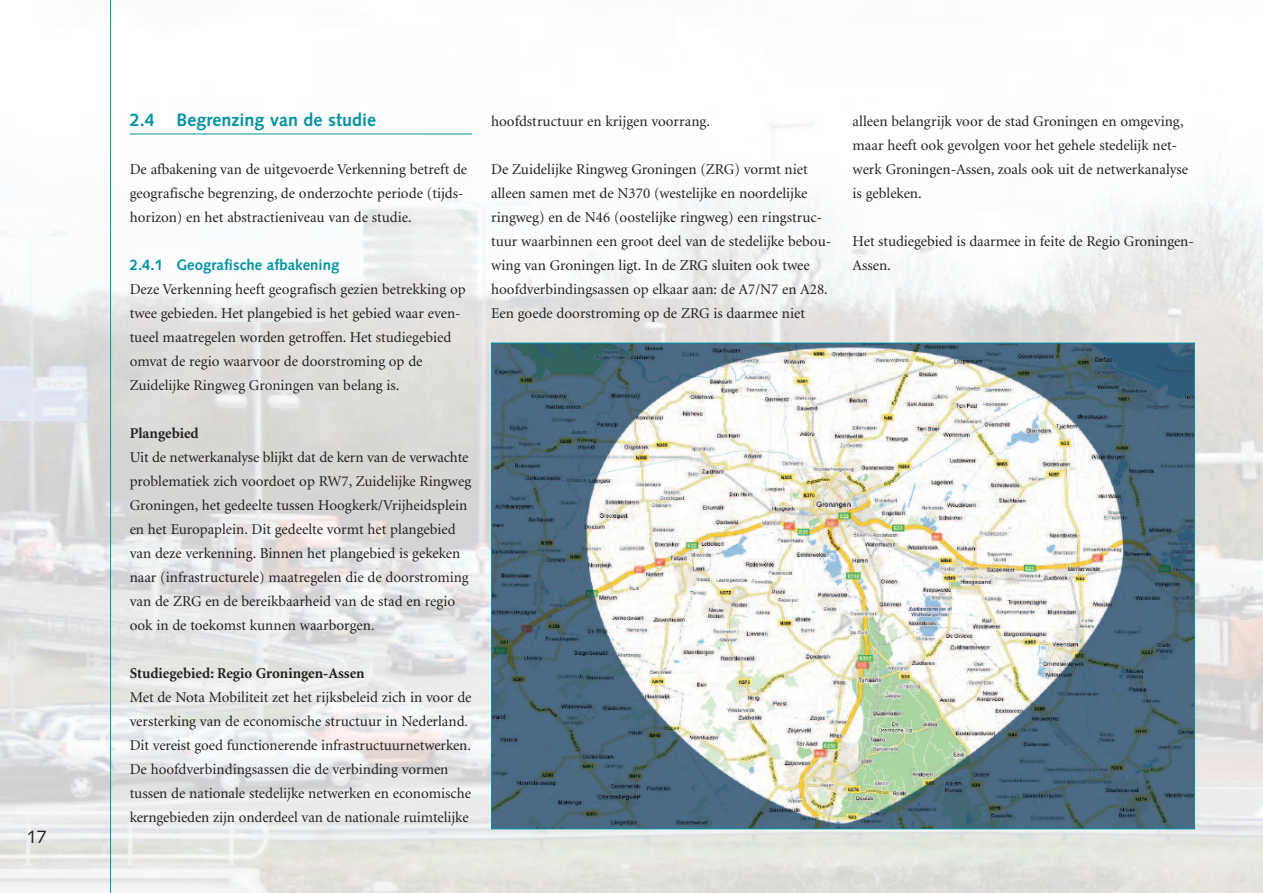
<style>
.page{position:relative;width:1263px;height:893px;background:#fff}
.page>*{position:absolute;margin:0;border:0;box-sizing:border-box;transform-origin:0 0}
.t1{font:700 18px "Syntax";color:#0092a3}
.t2{font:18px "Syntax";color:#231f20}
.t3{font:15px/24px "Minion";color:#231f20}
.t4{font:700 15px "Minion";color:#231f20}
.t5{font:700 15px "Syntax";color:#0092a3}
</style>
<div class="page">
<img style="left:0;top:0;width:1263px;height:893px">
<hr style="left:130px;top:134px;width:342px;height:1px;background:#0092a3">
<hr style="left:110px;top:0;width:1px;height:893px;background:#0092a3">
<img style="left:493px;top:345px;width:700px;height:482px">
<p class="t2" style="left:27px;top:829px;width:22px">17</p>
<p class="t1" style="left:130px;top:112px;width:248px">2.4 Begrenzing van de studie</p>
<p class="t3" style="left:130px;top:158px;width:339px">De afbakening van de uitgevoerde Verkenning betreft de geografische begrenzing, de onderzochte periode (tijds&shy;horizon) en het abstractieniveau van de studie.</p>
<p class="t5" style="left:130px;top:259px;width:211px">2.4.1 Geografische afbakening</p>
<p class="t3" style="left:130px;top:278px;width:337px">Deze Verkenning heeft geografisch gezien betrekking op twee gebieden. Het plangebied is het gebied waar even&shy;tueel maatregelen worden getroffen. Het studiegebied omvat de regio waarvoor de doorstroming op de Zuidelijke Ringweg Groningen van belang is.</p>
<p class="t4" style="left:130px;top:427px;width:71px">Plangebied</p>
<p class="t3" style="left:130px;top:446px;width:343px">Uit de netwerkanalyse blijkt dat de kern van de verwachte problematiek zich voordoet op RW7, Zuidelijke Ringweg Groningen, het gedeelte tussen Hoogkerk/Vrijheidsplein en het Europaplein. Dit gedeelte vormt het plangebied van deze verkenning. Binnen het plangebied is gekeken naar (infrastructurele) maatregelen die de doorstroming van de ZRG en de bereikbaarheid van de stad en regio ook in de toekomst kunnen waarborgen.</p>
<p class="t4" style="left:130px;top:667px;width:236px">Studiegebied: Regio Groningen-Assen</p>
<p class="t3" style="left:130px;top:686px;width:343px">Met de Nota Mobiliteit zet het rijksbeleid zich in voor de versterking van de economische structuur in Nederland.<br>Dit vereist goed functionerende infrastructuurnetwerken.<br>De hoofdverbindingsassen die de verbinding vormen tussen de nationale stedelijke netwerken en economische kerngebieden zijn onderdeel van de nationale ruimtelijke</p>
<p class="t3" style="left:491px;top:110px;width:220px">hoofdstructuur en krijgen voorrang.</p>
<p class="t3" style="left:491px;top:158px;width:342px">De Zuidelijke Ringweg Groningen (ZRG) vormt niet alleen samen met de N370 (westelijke en noordelijke ringweg) en de N46 (oostelijke ringweg) een ringstruc&shy;tuur waarbinnen een groot deel van de stedelijke bebou&shy;wing van Groningen ligt. In de ZRG sluiten ook twee hoofdverbindingsassen op elkaar aan: de A7/N7 en A28.<br>Een goede doorstroming op de ZRG is daarmee niet</p>
<p class="t3" style="left:853px;top:110px;width:337px">alleen belangrijk voor de stad Groningen en omgeving, maar heeft ook gevolgen voor het gehele stedelijk net&shy;werk Groningen-Assen, zoals ook uit de netwerkanalyse is gebleken.</p>
<p class="t3" style="left:853px;top:230px;width:343px">Het studiegebied is daarmee in feite de Regio Groningen-<br>Assen.</p>
</div>
